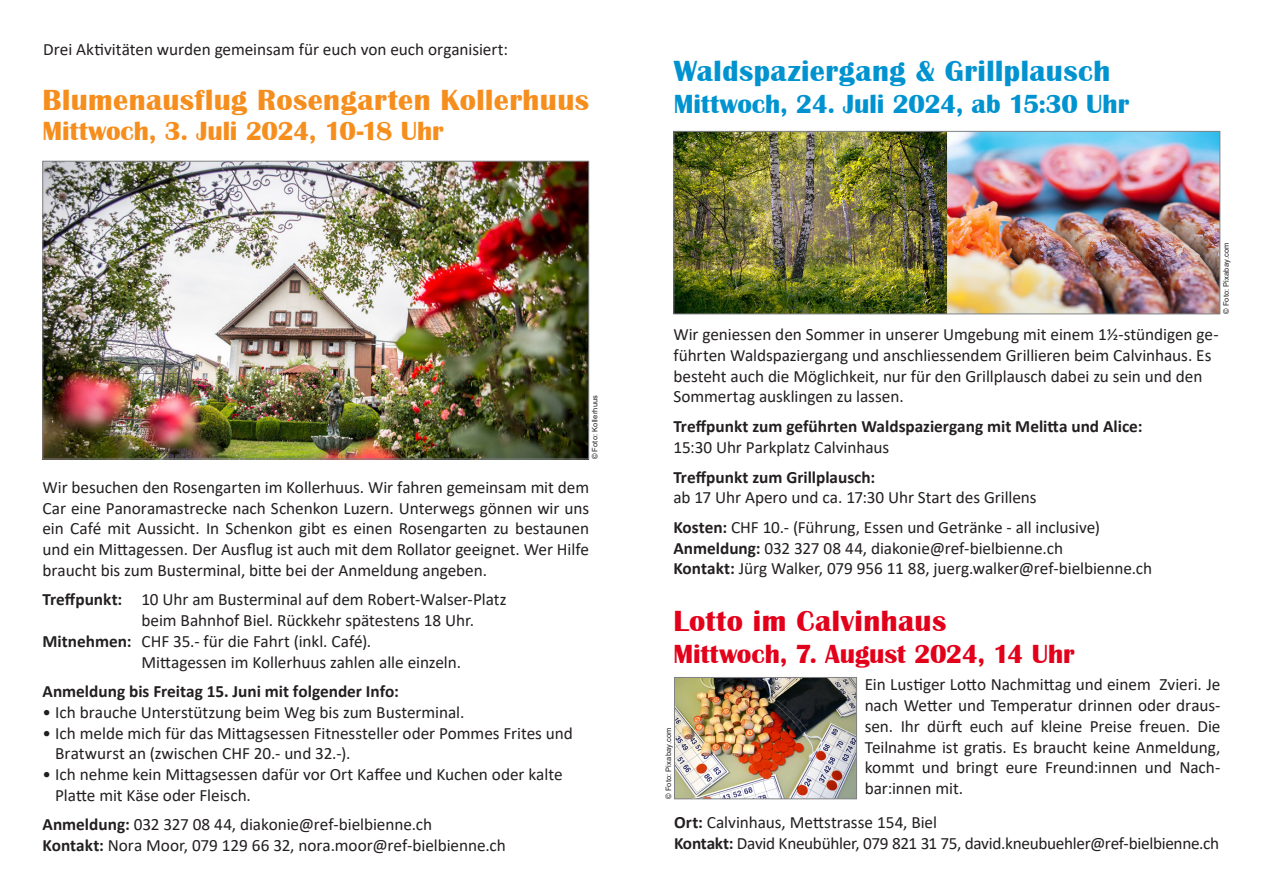
<style>
.page{position:relative;width:1263px;height:893px;background:#fff}
.page>*{position:absolute;margin:0;border:0;box-sizing:border-box;transform-origin:0 0}
.t1{font:700 30px "Britannic";letter-spacing:.015em;color:#f68e1e}
.t2{font:700 30px "Britannic";letter-spacing:.015em;color:#0093d0}
.t3{font:700 30px "Britannic";letter-spacing:.015em;color:#e3001b}
.t4{font:700 27px "Britannic";letter-spacing:-.005em;color:#0093d0}
.t5{font:700 27px "Britannic";letter-spacing:-.005em;color:#f68e1e}
.t6{font:700 27px "Britannic";letter-spacing:-.005em;color:#e3001b}
.t7{font:17.25px/20.7px "Calibri";letter-spacing:-.005em;color:#231f20;text-align:justify}
.t8{font:700 17.25px "Calibri";color:#231f20}
.t9{font:7.5px "Arial";letter-spacing:.02em;color:#231f20}
.s1{font-weight:700}
</style>
<div class="page">
<img style="left:45px;top:163px;width:542px;height:294px">
<div style="left:43px;top:161px;width:546px;height:298px;border:1px solid #808285"></div>
<img style="left:676px;top:133px;width:542px;height:179px">
<div style="left:674px;top:131px;width:546px;height:183px;border:1px solid #808285"></div>
<img style="left:676px;top:679px;width:179px;height:118px">
<div style="left:674px;top:677px;width:183px;height:122px;border:1px solid #808285"></div>
<p class="t7" style="left:43px;top:39px;width:466px">Drei Aktivitäten wurden gemeinsam für euch von euch organisiert:</p>
<p class="t1" style="left:43px;top:83px;width:548px">Blumenausflug Rosengarten Kollerhuus</p>
<p class="t5" style="left:43px;top:115px;width:403px">Mittwoch, 3. Juli 2024, 10-18 Uhr</p>
<p class="t9" style="left:590px;top:459px;width:66px;rotate:-90deg">© Foto: Kollerhuus</p>
<p class="t7" style="left:43px;top:476px;width:548px">Wir besuchen den Rosengarten im Kollerhuus. Wir fahren gemeinsam mit dem Car eine Panoramastrecke nach Schenkon Luzern. Unterwegs gönnen wir uns ein Café mit Aussicht. In Schenkon gibt es einen Rosengarten zu bestaunen und ein Mittagessen. Der Ausflug ist auch mit dem Rollator geeignet. Wer Hilfe braucht bis zum Busterminal, bitte bei der Anmeldung angeben.</p>
<p class="t7" style="left:43px;top:589px;width:466px"><span class="s1">Treffpunkt:</span> 10 Uhr am Busterminal auf dem Robert-Walser-Platz</p>
<p class="t7" style="left:142px;top:610px;width:334px">beim Bahnhof Biel. Rückkehr spätestens 18 Uhr.</p>
<p class="t7" style="left:43px;top:630px;width:330px"><span class="s1">Mitnehmen:</span> CHF 35.- für die Fahrt (inkl. Café).</p>
<p class="t7" style="left:142px;top:651px;width:321px">Mittagessen im Kollerhuus zahlen alle einzeln.</p>
<p class="t8" style="left:43px;top:679px;width:358px">Anmeldung bis Freitag 15. Juni mit folgender Info:</p>
<p class="t7" style="left:43px;top:701px;width:423px">• Ich brauche Unterstützung beim Weg bis zum Busterminal.</p>
<p class="t7" style="left:43px;top:722px;width:532px">• Ich melde mich für das Mittagsessen Fitnessteller oder Pommes Frites und</p>
<p class="t7" style="left:55px;top:743px;width:297px">Bratwurst an (zwischen CHF 20.- und 32.-).</p>
<p class="t7" style="left:55px;top:763px;width:509px;text-indent:-13px">• Ich nehme kein Mittagsessen dafür vor Ort Kaffee und Kuchen oder kalte<br>Platte mit Käse oder Fleisch.</p>
<p class="t7" style="left:43px;top:814px;width:391px"><span class="s1">Anmeldung:</span> 032 327 08 44, diakonie@ref-bielbienne.ch</p>
<p class="t7" style="left:43px;top:835px;width:465px"><span class="s1">Kontakt:</span> Nora Moor, 079 129 66 32, nora.moor@ref-bielbienne.ch</p>
<p class="t2" style="left:674px;top:54px;width:438px">Waldspaziergang &amp; Grillplausch</p>
<p class="t4" style="left:674px;top:89px;width:457px">Mittwoch, 24. Juli 2024, ab 15:30 Uhr</p>
<p class="t9" style="left:1221px;top:314px;width:73px;rotate:-90deg">© Foto: Pixabay.com</p>
<p class="t7" style="left:673px;top:324px;width:547px;text-align:left">Wir geniessen den Sommer in unserer Umgebung mit einem 1½-stündigen ge&shy;führten Waldspaziergang und anschliessendem Grillieren beim Calvinhaus. Es besteht auch die Möglichkeit, nur für den Grillplausch dabei zu sein und den Sommertag ausklingen zu lassen.</p>
<p class="t8" style="left:673px;top:414px;width:470px">Treffpunkt zum geführten Waldspaziergang mit Melitta und Alice:</p>
<p class="t7" style="left:673px;top:436px;width:217px">15:30 Uhr Parkplatz Calvinhaus</p>
<p class="t8" style="left:673px;top:465px;width:203px">Treffpunkt zum Grillplausch:</p>
<p class="t7" style="left:673px;top:487px;width:365px">ab 17 Uhr Apero und ca. 17:30 Uhr Start des Grillens</p>
<p class="t7" style="left:673px;top:516px;width:428px"><span class="s1">Kosten:</span> CHF 10.- (Führung, Essen und Getränke - all inclusive)</p>
<p class="t7" style="left:673px;top:537px;width:391px"><span class="s1">Anmeldung:</span> 032 327 08 44, diakonie@ref-bielbienne.ch</p>
<p class="t7" style="left:673px;top:558px;width:480px"><span class="s1">Kontakt:</span> Jürg Walker, 079 956 11 88, juerg.walker@ref-bielbienne.ch</p>
<p class="t3" style="left:673px;top:604px;width:274px">Lotto im Calvinhaus</p>
<p class="t6" style="left:673px;top:639px;width:403px">Mittwoch, 7. August 2024, 14 Uhr</p>
<p class="t9" style="left:663px;top:799px;width:73px;rotate:-90deg">© Foto: Pixabay.com</p>
<p class="t7" style="left:865px;top:674px;width:357px">Ein Lustiger Lotto Nachmittag und einem Zvieri. Je nach Wetter und Temperatur drinnen oder draus&shy;sen. Ihr dürft euch auf kleine Preise freuen. Die Teilnahme ist gratis. Es braucht keine Anmeldung, kommt und bringt eure Freund:innen und Nach&shy;bar:innen mit.</p>
<p class="t7" style="left:674px;top:812px;width:265px"><span class="s1">Ort:</span> Calvinhaus, Mettstrasse 154, Biel</p>
<p class="t7" style="left:674px;top:832px;width:547px"><span class="s1">Kontakt:</span> David Kneubühler, 079 821 31 75, david.kneubuehler@ref-bielbienne.ch</p>
</div>
